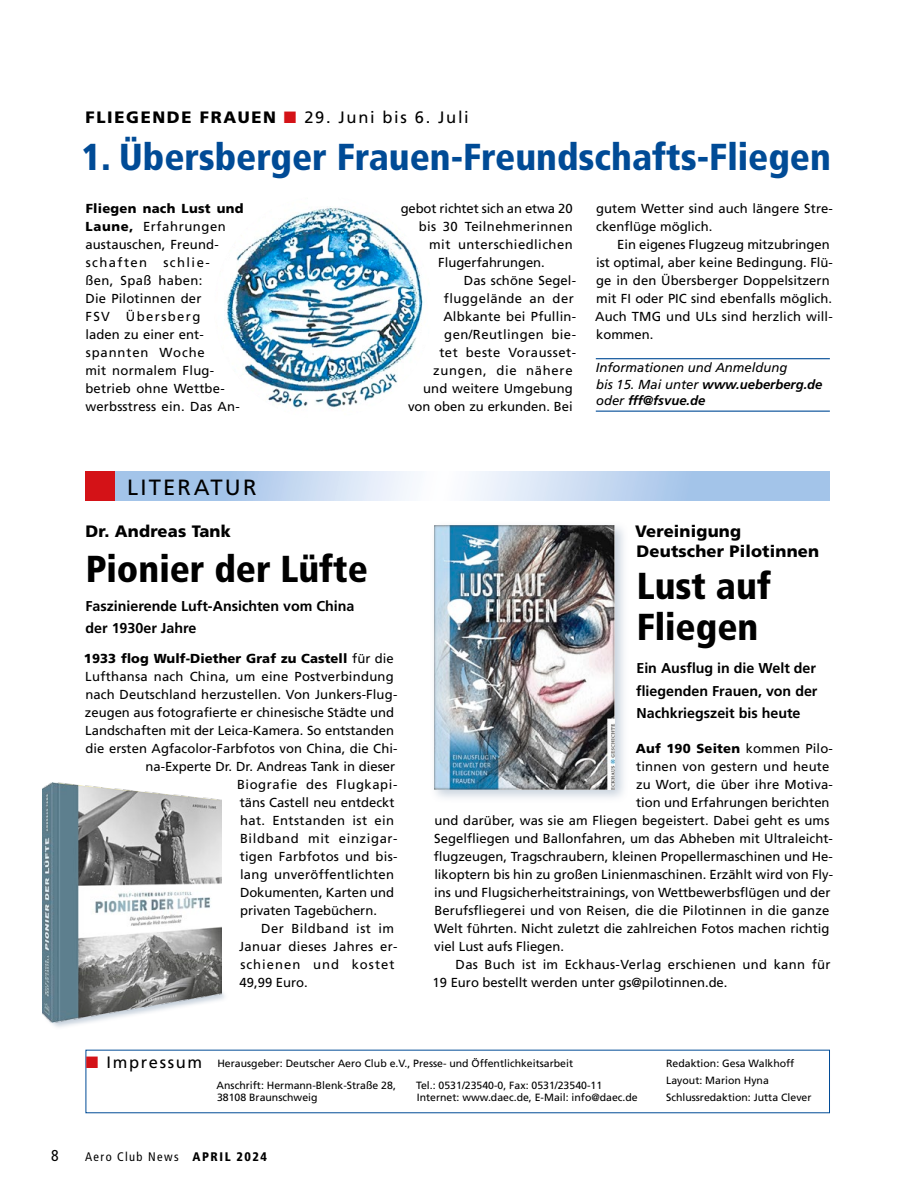
<style>
.page{position:relative;width:915px;height:1191px;background:#fff}
.page>*{position:absolute;margin:0;border:0;box-sizing:border-box;transform-origin:0 0}
.t1{font:900 condensed 37.5px "Frutiger LT Com";color:#004b96}
.t2{font:900 condensed 37.5px/40.5px "Frutiger LT Com";color:#000}
.t3{font:22.05px "Frutiger LT Com";letter-spacing:.1em;color:#000}
.t4{font:900 16.5px/19.8px "Frutiger LT Com";letter-spacing:.01em;color:#000}
.t5{font:16.5px "Frutiger LT Com";letter-spacing:.1em;color:#000}
.t6{font:condensed 15.75px "Frutiger LT Com";color:#000}
.t7{font:700 14.25px/22.5px "Frutiger LT Com";color:#000;text-align:justify}
.t8{font:13.05px/18px "Frutiger LT Com";letter-spacing:.01em;color:#000}
.t9{font:italic 13.05px/16.5px "Frutiger LT Com";color:#000}
.t10{font:13.05px "Frutiger LT Com";letter-spacing:.035em;color:#000}
.t11{font:900 13.05px "Frutiger LT Com";letter-spacing:.005em;color:#000}
.t12{font:13.05px "Frutiger LT Com";letter-spacing:.03em;color:#000}
.t13{font:13.05px "Frutiger LT Com";letter-spacing:-.01em;color:#000}
.t14{font:13.05px "Frutiger LT Com";letter-spacing:.045em;color:#000}
.t15{font:13.05px "Frutiger LT Com";letter-spacing:.05em;color:#000}
.t16{font:13.05px "Frutiger LT Com";letter-spacing:.04em;color:#000}
.t17{font:13.05px "Frutiger LT Com";letter-spacing:.08em;color:#000}
.t18{font:13.05px "Frutiger LT Com";letter-spacing:.055em;color:#000}
.t19{font:condensed 12.45px "Frutiger LT Com";letter-spacing:.11em;color:#000}
.t20{font:10.5px/17.2px "Frutiger LT Com";color:#000}
.s1{font-weight:900}
.s2{color:#d41217}
.s3{font-weight:700}
.s4{font-weight:400}
.s5{font-size:16.5px}
</style>
<div class="page">
<hr style="left:595px;top:358px;width:234px;height:1px;background:#004b96">
<hr style="left:595px;top:410px;width:234px;height:2px;background:#004b96">
<img style="left:226px;top:207px;width:197px;height:202px">
<svg style="left:114px;top:471px;width:715px;height:30px;background:#c2d6ef"></svg>
<div style="left:85px;top:471px;width:29px;height:30px;background:#d41217"></div>
<div style="left:429px;top:520px;width:199px;height:282px;background:#617f9e;opacity:.35"></div>
<img style="left:434px;top:525px;width:180px;height:264px">
<div style="left:43px;top:978px;width:185px;height:51px;background:#617f9e;opacity:.35"></div>
<img style="left:43px;top:782px;width:178px;height:240px">
<p class="t5" style="left:86px;top:107px;width:384px"><span class="s1">FLIEGENDE FRAUEN</span> <span class="s2">■</span> 29. Juni bis 6. Juli</p>
<h1 class="t1" style="left:81px;top:134px;width:750px">1. Übersberger Frauen-Freundschafts-Fliegen</h1>
<p class="t8" style="left:85px;top:199px;width:159px"><span class="s1">Fliegen nach Lust und<br>Laune,</span> Erfahrungen austauschen, Freund&shy;schaften schlie-<br>ßen, Spaß haben:<br>Die Pilotinnen der<br>FSV Übersberg<br>laden zu einer ent&shy;spannten Woche<br>mit normalem Flug&shy;betrieb ohne Wettbe&shy;werbsstress ein. Das An-</p>
<p class="t13" style="left:400px;top:201px;width:173px">gebot richtet sich an etwa 20</p>
<p class="t12" style="left:418px;top:219px;width:155px">bis 30 Teilnehmerinnen</p>
<p class="t10" style="left:429px;top:237px;width:145px">mit unterschiedlichen</p>
<p class="t8" style="left:438px;top:253px;width:108px">Flugerfahrungen.</p>
<p class="t8" style="left:464px;top:271px;width:112px">Das schöne Segel-</p>
<p class="t10" style="left:444px;top:291px;width:131px">fluggelände an der</p>
<p class="t8" style="left:443px;top:307px;width:133px">Albkante bei Pfullin-</p>
<p class="t10" style="left:444px;top:327px;width:133px">gen/Reutlingen bie-</p>
<p class="t16" style="left:439px;top:345px;width:138px">tet beste Vorausset-</p>
<p class="t18" style="left:433px;top:363px;width:141px">zungen, die nähere</p>
<p class="t8" style="left:423px;top:379px;width:151px">und weitere Umgebung</p>
<p class="t8" style="left:408px;top:397px;width:166px">von oben zu erkunden. Bei</p>
<p class="t8" style="left:596px;top:199px;width:238px">gutem Wetter sind auch längere Stre&shy;ckenflüge möglich.</p>
<p class="t8" style="left:595px;top:235px;width:239px;text-indent:22px">Ein eigenes Flugzeug mitzubringen ist optimal, aber keine Bedingung. Flü&shy;ge in den Übersberger Doppelsitzern mit FI oder PIC sind ebenfalls möglich.<br>Auch TMG und ULs sind herzlich will&shy;kommen.</p>
<p class="t9" style="left:595px;top:360px;width:228px">Informationen und Anmeldung<br>bis 15. Mai unter <span class="s3">www.ueberberg.de </span>oder <span class="s3">fff@fsvue.de</span></p>
<h2 class="t3" style="left:127px;top:474px;width:131px">LITERATUR</h2>
<p class="t4" style="left:85px;top:521px;width:147px">Dr. Andreas Tank</p>
<h1 class="t2" style="left:86px;top:548px;width:284px">Pionier der Lüfte</h1>
<p class="t7" style="left:85px;top:594px;width:270px">Faszinierende Luft-Ansichten vom China der 1930er Jahre</p>
<p class="t11" style="left:84px;top:650px;width:311px">1933 flog Wulf-Diether Graf zu Castell <span class="s4">für die</span></p>
<p class="t8" style="left:85px;top:667px;width:310px">Lufthansa nach China, um eine Postverbindung</p>
<p class="t8" style="left:85px;top:685px;width:313px">nach Deutschland herzustellen. Von Junkers-Flug-</p>
<p class="t8" style="left:85px;top:703px;width:310px">zeugen aus fotografierte er chinesische Städte und</p>
<p class="t8" style="left:85px;top:721px;width:310px">Landschaften mit der Leica-Kamera. So entstanden</p>
<p class="t8" style="left:85px;top:739px;width:313px">die ersten Agfacolor-Farbfotos von China, die Chi-</p>
<p class="t8" style="left:145px;top:757px;width:251px">na-Experte Dr. Dr. Andreas Tank in dieser</p>
<p class="t14" style="left:237px;top:777px;width:162px">Biografie des Flugkapi-</p>
<p class="t8" style="left:240px;top:793px;width:156px">täns Castell neu entdeckt</p>
<p class="t12" style="left:240px;top:813px;width:155px">hat. Entstanden ist ein</p>
<p class="t15" style="left:240px;top:831px;width:159px">Bildband mit einzigar-</p>
<p class="t8" style="left:240px;top:847px;width:159px">tigen Farbfotos und bis-</p>
<p class="t8" style="left:240px;top:865px;width:155px">lang unveröffentlichten</p>
<p class="t8" style="left:240px;top:883px;width:155px">Dokumenten, Karten und</p>
<p class="t8" style="left:240px;top:901px;width:138px">privaten Tagebüchern.</p>
<p class="t10" style="left:261px;top:921px;width:134px">Der Bildband ist im</p>
<p class="t12" style="left:239px;top:939px;width:160px">Januar dieses Jahres er-</p>
<p class="t17" style="left:240px;top:957px;width:156px">schienen und kostet</p>
<p class="t8" style="left:239px;top:973px;width:70px">49,99 Euro.</p>
<p class="t4" style="left:635px;top:521px;width:185px">Vereinigung<br>Deutscher Pilotinnen</p>
<h1 class="t2" style="left:636px;top:566px;width:136px">Lust auf<br>Fliegen</h1>
<p class="t7" style="left:635px;top:657px;width:183px">Ein Ausflug in die Welt der fliegenden Frauen, von der Nachkriegszeit bis heute</p>
<p class="t11" style="left:635px;top:740px;width:198px">Auf 190 Seiten <span class="s4">kommen Pilo-</span></p>
<p class="t8" style="left:636px;top:757px;width:195px">tinnen von gestern und heute</p>
<p class="t8" style="left:635px;top:775px;width:198px">zu Wort, die über ihre Motiva-</p>
<p class="t8" style="left:636px;top:793px;width:195px">tion und Erfahrungen berichten</p>
<p class="t8" style="left:434px;top:811px;width:396px">und darüber, was sie am Fliegen begeistert. Dabei geht es ums</p>
<p class="t8" style="left:434px;top:829px;width:400px">Segelfliegen und Ballonfahren, um das Abheben mit Ultraleicht-</p>
<p class="t8" style="left:433px;top:847px;width:400px">flugzeugen, Tragschraubern, kleinen Propellermaschinen und He-</p>
<p class="t8" style="left:434px;top:865px;width:400px">likoptern bis hin zu großen Linienmaschinen. Erzählt wird von Fly-</p>
<p class="t8" style="left:434px;top:883px;width:397px">ins und Flugsicherheitstrainings, von Wettbewerbsflügen und der</p>
<p class="t8" style="left:434px;top:901px;width:396px">Berufsfliegerei und von Reisen, die die Pilotinnen in die ganze</p>
<p class="t8" style="left:434px;top:919px;width:397px">Welt führten. Nicht zuletzt die zahlreichen Fotos machen richtig</p>
<p class="t8" style="left:434px;top:937px;width:131px">viel Lust aufs Fliegen.</p>
<p class="t8" style="left:455px;top:955px;width:376px">Das Buch ist im Eckhaus-Verlag erschienen und kann für</p>
<p class="t8" style="left:432px;top:973px;width:296px">19 Euro bestellt werden unter gs@pilotinnen.de.</p>
<p class="t20" style="left:216px;top:1053px;width:358px;line-height:21.6px;text-indent:-131px"><span class="s2">■</span> <span class="s5">Impressum</span> Herausgeber: Deutscher Aero Club e.V., Presse- und Öffentlichkeitsarbeit<br>Anschrift: Hermann-Blenk-Straße 28,</p>
<p class="t20" style="left:217px;top:1089px;width:102px">38108 Braunschweig</p>
<p class="t20" style="left:416px;top:1078px;width:223px;line-height:12.5px">Tel.: 0531/23540-0, Fax: 0531/23540-11<br>Internet: www.daec.de, E-Mail: info@daec.de</p>
<p class="t6" style="left:51px;top:1146px;width:9px">8</p>
<p class="t19" style="left:85px;top:1149px;width:183px">Aero Club News <span class="s1">APRIL 2024</span></p>
<p class="t20" style="left:666px;top:1054px;width:147px">Redaktion: Gesa Walkhoff<br>Layout: Marion Hyna<br>Schlussredaktion: Jutta Clever</p>
</div>
